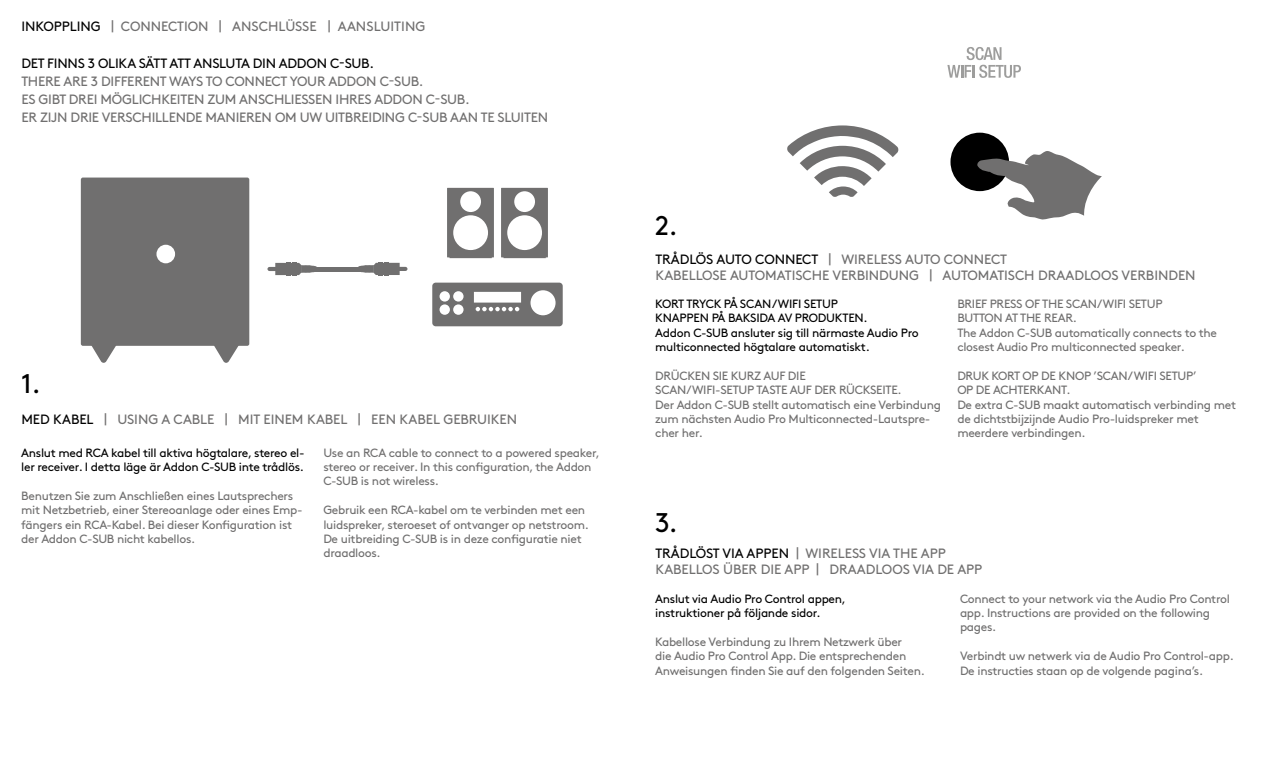
<style>
.page{position:relative;width:1268px;height:757px;background:#fff}
.page>*{position:absolute;margin:0;border:0;box-sizing:border-box;transform-origin:0 0}
.t1{font:27px "Brown";color:#000}
.t2{font:13.5px/16.2px "Brown";letter-spacing:-.005em;color:#706f6f}
.t3{font:13.5px "Brown";letter-spacing:-.02em;color:#000}
.t4{font:12px/14.4px "Brown";letter-spacing:-.025em;color:#706f6f}
.t5{font:12px/14.4px "Brown";letter-spacing:-.025em;color:#000}
.s1{color:#000}
</style>
<div class="page">
<div style="left:309px;top:267px;width:56px;height:5px;background:#706f6f"></div>
<div style="left:384px;top:262px;width:5px;height:14px;background:#706f6f"></div>
<hr style="left:378px;top:262px;width:4px;height:14px;background:#706f6f">
<svg style="left:358px;top:263px;width:49px;height:12px"></svg>
<hr style="left:286px;top:262px;width:4px;height:14px;background:#706f6f">
<div style="left:292px;top:262px;width:5px;height:14px;background:#706f6f"></div>
<svg style="left:267px;top:263px;width:49px;height:12px"></svg>
<svg style="left:432px;top:283px;width:130px;height:43px"></svg>
<svg style="left:447px;top:188px;width:47px;height:70px"></svg>
<svg style="left:501px;top:188px;width:47px;height:70px"></svg>
<div style="left:81px;top:178px;width:168px;height:168px;background:#706f6f;border-radius:2px"></div>
<svg style="left:91px;top:345px;width:26px;height:18px"></svg>
<svg style="left:213px;top:345px;width:26px;height:18px"></svg>
<div style="left:156px;top:245px;width:19px;height:18px;background:#fff;border-radius:50%"></div>
<svg style="left:947px;top:47px;width:154px;height:173px"></svg>
<svg style="left:787px;top:125px;width:111px;height:72px"></svg>
<p class="t2" style="left:21px;top:17px;width:405px"><span class="s1">INKOPPLING</span> | CONNECTION | ANSCHLÜSSE | AANSLUITING</p>
<p class="t3" style="left:21px;top:53px;width:354px">DET FINNS 3 OLIKA SÄTT ATT ANSLUTA DIN ADDON C-SUB.</p>
<p class="t2" style="left:21px;top:71px;width:528px;line-height:18px">THERE ARE 3 DIFFERENT WAYS TO CONNECT YOUR ADDON C-SUB.<br>ES GIBT DREI MÖGLICHKEITEN ZUM ANSCHLIESSEN IHRES ADDON C-SUB.<br>ER ZIJN DRIE VERSCHILLENDE MANIEREN OM UW UITBREIDING C-SUB AAN TE SLUITEN</p>
<h1 class="t1" style="left:21px;top:363px;width:21px">1.</h1>
<p class="t2" style="left:21px;top:410px;width:497px"><span class="s1">MED KABEL</span> | USING A CABLE | MIT EINEM KABEL | EEN KABEL GEBRUIKEN</p>
<p class="t5" style="left:21px;top:444px;width:285px">Anslut med RCA kabel till aktiva högtalare, stereo el&shy;ler receiver. I detta läge är Addon C-SUB inte trådlös.</p>
<p class="t4" style="left:21px;top:487px;width:283px">Benutzen Sie zum Anschließen eines Lautsprechers mit Netzbetrieb, einer Stereoanlage oder eines Emp&shy;fängers ein RCA-Kabel. Bei dieser Konfiguration ist der Addon C-SUB nicht kabellos.</p>
<p class="t4" style="left:323px;top:444px;width:278px">Use an RCA cable to connect to a powered speaker, stereo or receiver. In this configuration, the Addon<br>C-SUB is not wireless.</p>
<p class="t4" style="left:323px;top:502px;width:267px">Gebruik een RCA-kabel om te verbinden met een luidspreker, steroeset of ontvanger op netstroom.<br>De uitbreiding C-SUB is in deze configuratie niet draadloos.</p>
<h1 class="t1" style="left:655px;top:205px;width:24px">2.</h1>
<p class="t2" style="left:655px;top:250px;width:541px"><span class="s1">TRÅDLÖS AUTO CONNECT</span> | WIRELESS AUTO CONNECT<br>KABELLOSE AUTOMATISCHE VERBINDUNG | AUTOMATISCH DRAADLOOS VERBINDEN</p>
<p class="t5" style="left:655px;top:295px;width:265px">KORT TRYCK PÅ SCAN /WIFI SETUP<br>KNAPPEN PÅ BAKSIDA AV PRODUKTEN.<br>Addon C-SUB ansluter sig till närmaste Audio Pro multiconnected högtalare automatiskt.</p>
<p class="t4" style="left:655px;top:367px;width:287px">DRÜCKEN SIE KURZ AUF DIE<br>SCAN/WIFI-SETUP TASTE AUF DER RÜCKSEITE.<br>Der Addon C-SUB stellt automatisch eine Verbindung zum nächsten Audio Pro Multiconnected-Lautspre&shy;cher her.</p>
<p class="t4" style="left:957px;top:295px;width:261px">BRIEF PRESS OF THE SCAN/WIFI SETUP<br>BUTTON AT THE REAR.<br>The Addon C-SUB automatically connects to the closest Audio Pro multiconnected speaker.</p>
<p class="t4" style="left:957px;top:367px;width:280px">DRUK KORT OP DE KNOP ’SCAN/WIFI SETUP’<br>OP DE ACHTERKANT.<br>De extra C-SUB maakt automatisch verbinding met de dichtstbijzijnde Audio Pro-luidspreker met meerdere verbindingen.</p>
<h1 class="t1" style="left:655px;top:502px;width:24px">3.</h1>
<p class="t2" style="left:655px;top:544px;width:328px"><span class="s1">TRÅDLÖST VIA APPEN</span> | WIRELESS VIA THE APP<br>KABELLOS ÜBER DIE APP | DRAADLOOS VIA DE APP</p>
<p class="t5" style="left:655px;top:590px;width:192px">Anslut via Audio Pro Control appen, instruktioner på följande sidor.</p>
<p class="t4" style="left:655px;top:633px;width:271px">Kabellose Verbindung zu Ihrem Netzwerk über<br>die Audio Pro Control App. Die entsprechenden<br>Anweisungen finden Sie auf den folgenden Seiten.</p>
<p class="t4" style="left:959px;top:590px;width:271px">Connect to your network via the Audio Pro Control app. Instructions are provided on the following pages.</p>
<p class="t4" style="left:959px;top:648px;width:275px">Verbindt uw netwerk via de Audio Pro Control-app.<br>De instructies staan op de volgende pagina’s.</p>
</div>
